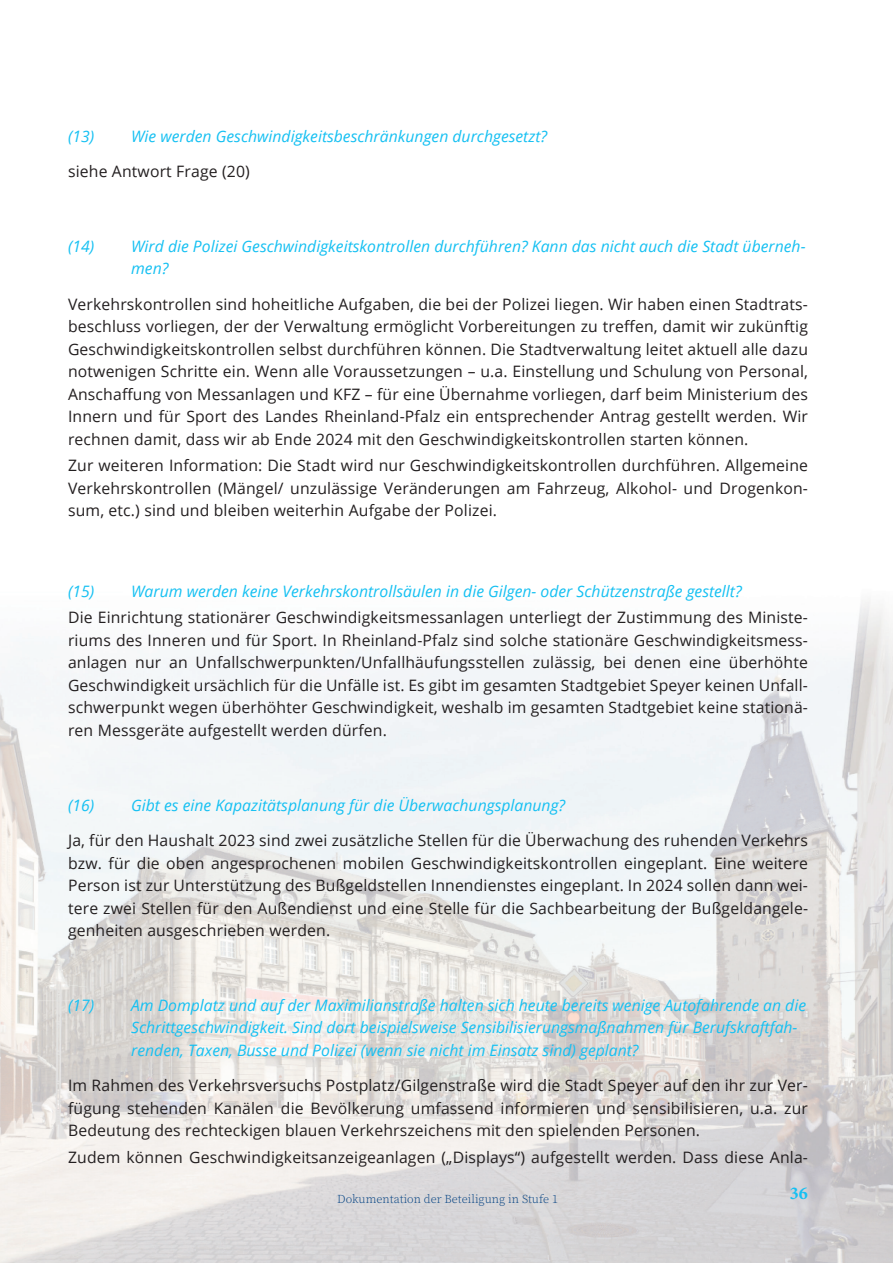
<style>
.page{position:relative;width:893px;height:1263px;background:#fff}
.page>*{position:absolute;margin:0;border:0;box-sizing:border-box;transform-origin:0 0}
.t1{font:700 18px "Minion Pro";color:#15c0f2}
.t2{font:15.75px/22.5px "Open Sans";letter-spacing:.01em;color:#231f20;text-align:justify}
.t3{font:italic 15.75px/22.5px "Open Sans";color:#15c0f2}
.t4{font:300 12px "Source Serif Pro";color:#014081}
</style>
<div class="page">
<img style="left:0;top:600px;width:893px;height:663px">
<p class="t3" style="left:68px;top:124px;width:28px">(13)</p>
<p class="t3" style="left:131px;top:124px;width:417px">Wie werden Geschwindigkeitsbeschränkungen durchgesetzt?</p>
<p class="t2" style="left:68px;top:160px;width:183px">siehe Antwort Frage (20)</p>
<p class="t3" style="left:68px;top:234px;width:28px">(14)</p>
<p class="t3" style="left:131px;top:234px;width:676px">Wird die Polizei Geschwindigkeitskontrollen durchführen? Kann das nicht auch die Stadt überneh&shy;men?</p>
<p class="t2" style="left:68px;top:292px;width:741px">Verkehrskontrollen sind hoheitliche Aufgaben, die bei der Polizei liegen. Wir haben einen Stadtrats&shy;beschluss vorliegen, der der Verwaltung ermöglicht Vorbereitungen zu treffen, damit wir zukünftig Geschwindigkeitskontrollen selbst durchführen können. Die Stadtverwaltung leitet aktuell alle dazu notwenigen Schritte ein. Wenn alle Voraussetzungen – u.a. Einstellung und Schulung von Personal, Anschaffung von Messanlagen und KFZ – für eine Übernahme vorliegen, darf beim Ministerium des Innern und für Sport des Landes Rheinland-Pfalz ein entsprechender Antrag gestellt werden. Wir rechnen damit, dass wir ab Ende 2024 mit den Geschwindigkeitskontrollen starten können.</p>
<p class="t2" style="left:68px;top:454px;width:741px">Zur weiteren Information: Die Stadt wird nur Geschwindigkeitskontrollen durchführen. Allgemeine Verkehrskontrollen (Mängel/ unzulässige Veränderungen am Fahrzeug, Alkohol- und Drogenkon&shy;sum, etc.) sind und bleiben weiterhin Aufgabe der Polizei.</p>
<p class="t3" style="left:68px;top:579px;width:28px">(15)</p>
<p class="t3" style="left:131px;top:579px;width:612px">Warum werden keine Verkehrskontrollsäulen in die Gilgen- oder Schützenstraße gestellt?</p>
<p class="t2" style="left:68px;top:606px;width:741px">Die Einrichtung stationärer Geschwindigkeitsmessanlagen unterliegt der Zustimmung des Ministe&shy;riums des Inneren und für Sport. In Rheinland-Pfalz sind solche stationäre Geschwindigkeitsmess&shy;anlagen nur an Unfallschwerpunkten/Unfallhäufungsstellen zulässig, bei denen eine überhöhte Geschwindigkeit ursächlich für die Unfälle ist. Es gibt im gesamten Stadtgebiet Speyer keinen Unfall&shy;schwerpunkt wegen überhöhter Geschwindigkeit, weshalb im gesamten Stadtgebiet keine stationä&shy;ren Messgeräte aufgestellt werden dürfen.</p>
<p class="t3" style="left:68px;top:793px;width:28px">(16)</p>
<p class="t3" style="left:131px;top:793px;width:436px">Gibt es eine Kapazitätsplanung für die Überwachungsplanung?</p>
<p class="t2" style="left:68px;top:829px;width:742px">Ja, für den Haushalt 2023 sind zwei zusätzliche Stellen für die Überwachung des ruhenden Verkehrs bzw. für die oben angesprochenen mobilen Geschwindigkeitskontrollen eingeplant. Eine weitere Person ist zur Unterstützung des Bußgeldstellen Innendienstes eingeplant. In 2024 sollen dann wei&shy;tere zwei Stellen für den Außendienst und eine Stelle für die Sachbearbeitung der Bußgeldangele&shy;genheiten ausgeschrieben werden.</p>
<p class="t3" style="left:68px;top:993px;width:28px">(17)</p>
<p class="t3" style="left:131px;top:993px;width:676px">Am Domplatz und auf der Maximilianstraße halten sich heute bereits wenige Autofahrende an die<br>Schrittgeschwindigkeit. Sind dort beispielsweise Sensibilisierungsmaßnahmen für Berufskraftfah&shy;renden, Taxen, Busse und Polizei (wenn sie nicht im Einsatz sind) geplant?</p>
<p class="t2" style="left:68px;top:1074px;width:741px">Im Rahmen des Verkehrsversuchs Postplatz/Gilgenstraße wird die Stadt Speyer auf den ihr zur Ver&shy;fügung stehenden Kanälen die Bevölkerung umfassend informieren und sensibilisieren, u.a. zur Bedeutung des rechteckigen blauen Verkehrszeichens mit den spielenden Personen.</p>
<p class="t2" style="left:68px;top:1145px;width:741px">Zudem können Geschwindigkeitsanzeigeanlagen („Displays“) aufgestellt werden. Dass diese Anla-</p>
<p class="t4" style="left:337px;top:1191px;width:222px">Dokumentation der Beteiligung in Stufe 1</p>
<p class="t1" style="left:790px;top:1181px;width:19px">36</p>
</div>
